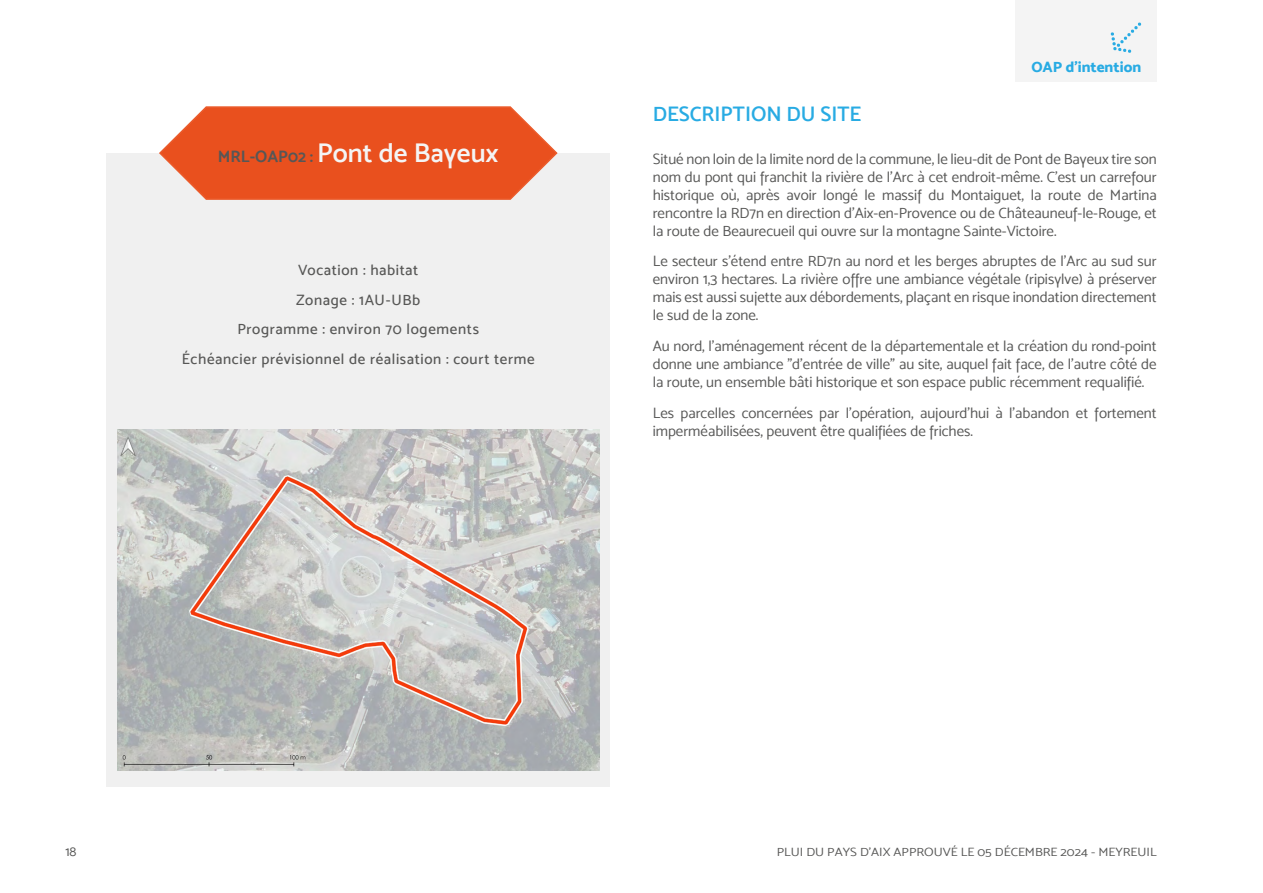
<style>
.page{position:relative;width:1263px;height:893px;background:#fff}
.page>*{position:absolute;margin:0;border:0;box-sizing:border-box;transform-origin:0 0}
.Nom_OAP{font:27px "Mosk Semi Bold 600";color:#f4f4f4}
.Titre_3_-_bleu{font:21px "Mosk Semi Bold 600";color:#28abe3}
.t1{font:15px/18px "Mosk Normal 400";color:#575756;text-align:justify}
.Encadré{font:15px "Mosk Medium 500";letter-spacing:.045em;color:#575756}
.t2{font:15px "Mosk Extra Bold 800";color:#28abe3}
.t3{font:13.5px "Mosk Normal 400";color:#575756}
.t4{font:12px "Mosk Normal 400";color:#575756;scale:1.1 1}
.s1{font-family:"Mosk Bold 700";font-size:16.5px;color:#575756}
</style>
<div class="page">
<div style="left:106px;top:153px;width:504px;height:634px;background:#f0f0f0"></div>
<svg style="left:159px;top:106px;width:399px;height:94px;background:#ea6439"></svg>
<img style="left:117px;top:430px;width:482px;height:341px">
<div style="left:1015px;top:0;width:142px;height:81px;background:#f4f4f4"></div>
<svg style="left:1110px;top:22px;width:31px;height:31px"></svg>
<p class="Titre_3_-_bleu" style="left:653px;top:102px;width:210px">DESCRIPTION DU SITE</p>
<p class="t2" style="left:1031px;top:57px;width:111px">OAP d'intention</p>
<p class="Nom_OAP" style="left:218px;top:137px;width:283px"><span class="s1">MRL-OAP02 :</span> Pont de Bayeux</p>
<p class="t1" style="left:653px;top:150px;width:505px">Situé non loin de la limite nord de la commune, le lieu-dit de Pont de Bayeux tire son nom du pont qui franchit la rivière de l'Arc à cet endroit-même. C'est un carrefour historique où, après avoir longé le massif du Montaiguet, la route de Martina rencontre la RD7n en direction d'Aix-en-Provence ou de Châteauneuf-le-Rouge, et la route de Beaurecueil qui ouvre sur la montagne Sainte-Victoire.</p>
<p class="t1" style="left:653px;top:252px;width:505px">Le secteur s'étend entre RD7n au nord et les berges abruptes de l'Arc au sud sur environ 1,3 hectares. La rivière offre une ambiance végétale (ripisylve) à préserver mais est aussi sujette aux débordements, plaçant en risque inondation directement le sud de la zone.</p>
<p class="t1" style="left:653px;top:337px;width:505px">Au nord, l'aménagement récent de la départementale et la création du rond-point donne une ambiance "d'entrée de ville" au site, auquel fait face, de l'autre côté de la route, un ensemble bâti historique et son espace public récemment requalifié.</p>
<p class="t1" style="left:653px;top:404px;width:505px">Les parcelles concernées par l'opération, aujourd'hui à l'abandon et fortement imperméabilisées, peuvent être qualifiées de friches.</p>
<p class="Encadré" style="left:298px;top:261px;width:122px">Vocation : habitat</p>
<p class="Encadré" style="left:296px;top:291px;width:125px">Zonage : 1AU-UBb</p>
<p class="Encadré" style="left:237px;top:320px;width:243px">Programme : environ 70 logements</p>
<p class="Encadré" style="left:182px;top:350px;width:354px">Échéancier prévisionnel de réalisation : court terme</p>
<p class="t3" style="left:65px;top:843px;width:13px">18</p>
<p class="t4" style="left:777px;top:844px;width:347px">PLUI DU PAYS D’AIX APPROUVÉ LE 05 DÉCEMBRE 2024 - MEYREUIL</p>
</div>
